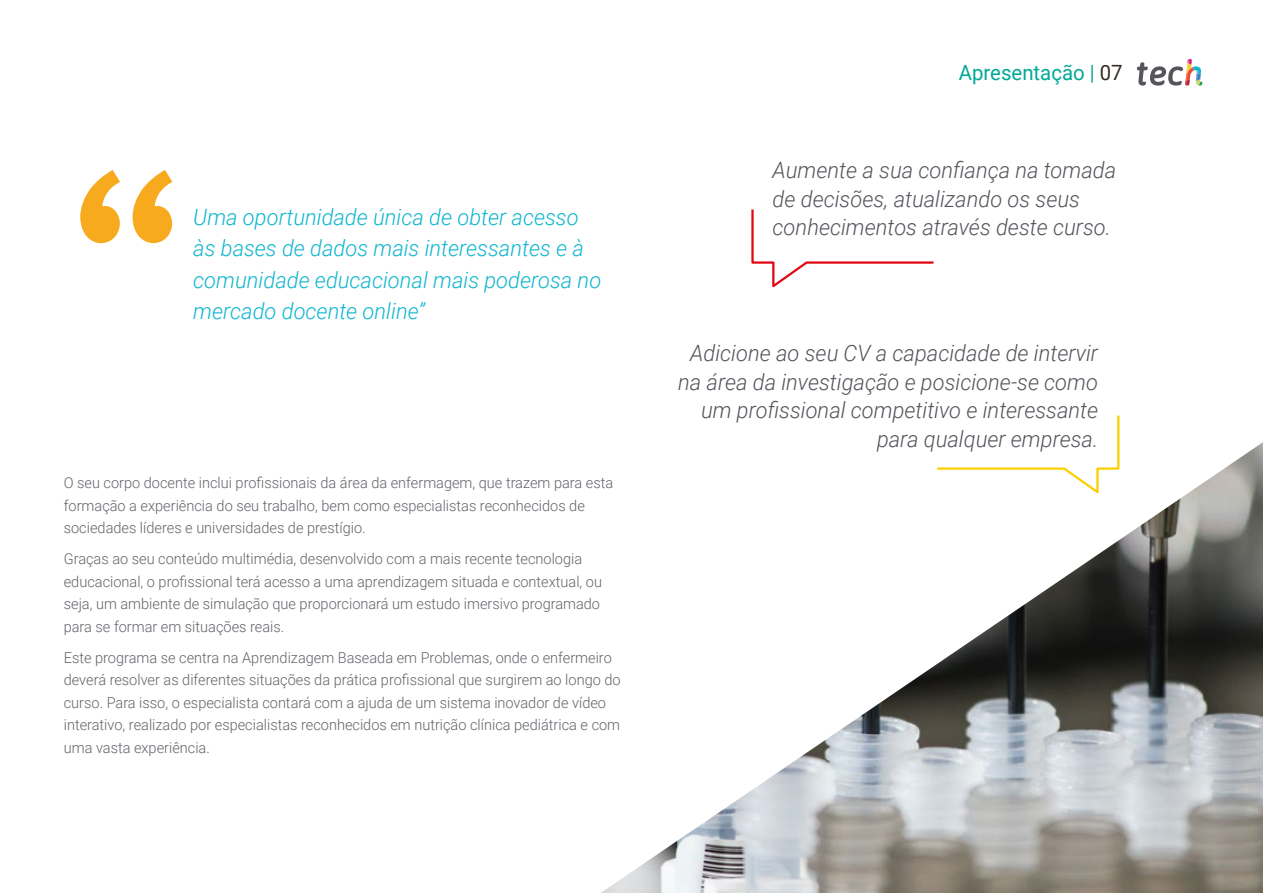
<style>
.page{position:relative;width:1263px;height:893px;background:#fff}
.page>*{position:absolute;margin:0;border:0;box-sizing:border-box;transform-origin:0 0}
.t1{font:italic 300 22.5px/28.5px "Roboto";color:#52555b}
.t2{font:italic 300 22.5px/31.5px "Roboto";color:#0fb6cf}
.t3{font:21px "Roboto";color:#00a996}
.t4{font:300 15px/22.5px "Roboto";color:#61646a}
.s1{color:#312e20}
</style>
<div class="page">
<svg style="left:80px;top:170px;width:92px;height:73px"></svg>
<img style="left:601px;top:442px;width:662px;height:451px">
<svg style="left:751px;top:209px;width:183px;height:79px"></svg>
<svg style="left:935px;top:415px;width:185px;height:81px"></svg>
<svg style="left:1137px;top:59px;width:65px;height:27px"></svg>
<h1 class="t2" style="left:193px;top:200px;width:409px">Uma oportunidade única de obter acesso às bases de dados mais interessantes e à comunidade educacional mais poderosa no mercado docente online”</h1>
<p class="t4" style="left:64px;top:471px;width:551px">O seu corpo docente inclui profissionais da área da enfermagem, que trazem para esta formação a experiência do seu trabalho, bem como especialistas reconhecidos de sociedades líderes e universidades de prestígio.</p>
<p class="t4" style="left:64px;top:547px;width:540px">Graças ao seu conteúdo multimédia, desenvolvido com a mais recente tecnologia educacional, o profissional terá acesso a uma aprendizagem situada e contextual, ou seja, um ambiente de simulação que proporcionará um estudo imersivo programado para se formar em situações reais.</p>
<p class="t4" style="left:64px;top:645px;width:558px">Este programa se centra na Aprendizagem Baseada em Problemas, onde o enfermeiro deverá resolver as diferentes situações da prática profissional que surgirem ao longo do curso. Para isso, o especialista contará com a ajuda de um sistema inovador de vídeo interativo, realizado por especialistas reconhecidos em nutrição clínica pediátrica e com uma vasta experiência.</p>
<h2 class="t3" style="left:959px;top:57px;width:165px">Apresentação | <span class="s1">07</span></h2>
<h1 class="t1" style="left:773px;top:155px;width:345px">Aumente a sua confiança na tomada de decisões, atualizando os seus conhecimentos através deste curso.</h1>
<h1 class="t1" style="left:678px;top:338px;width:421px;text-align:right">Adicione ao seu CV a capacidade de intervir na área da investigação e posicione-se como um profissional competitivo e interessante para qualquer empresa.</h1>
</div>
